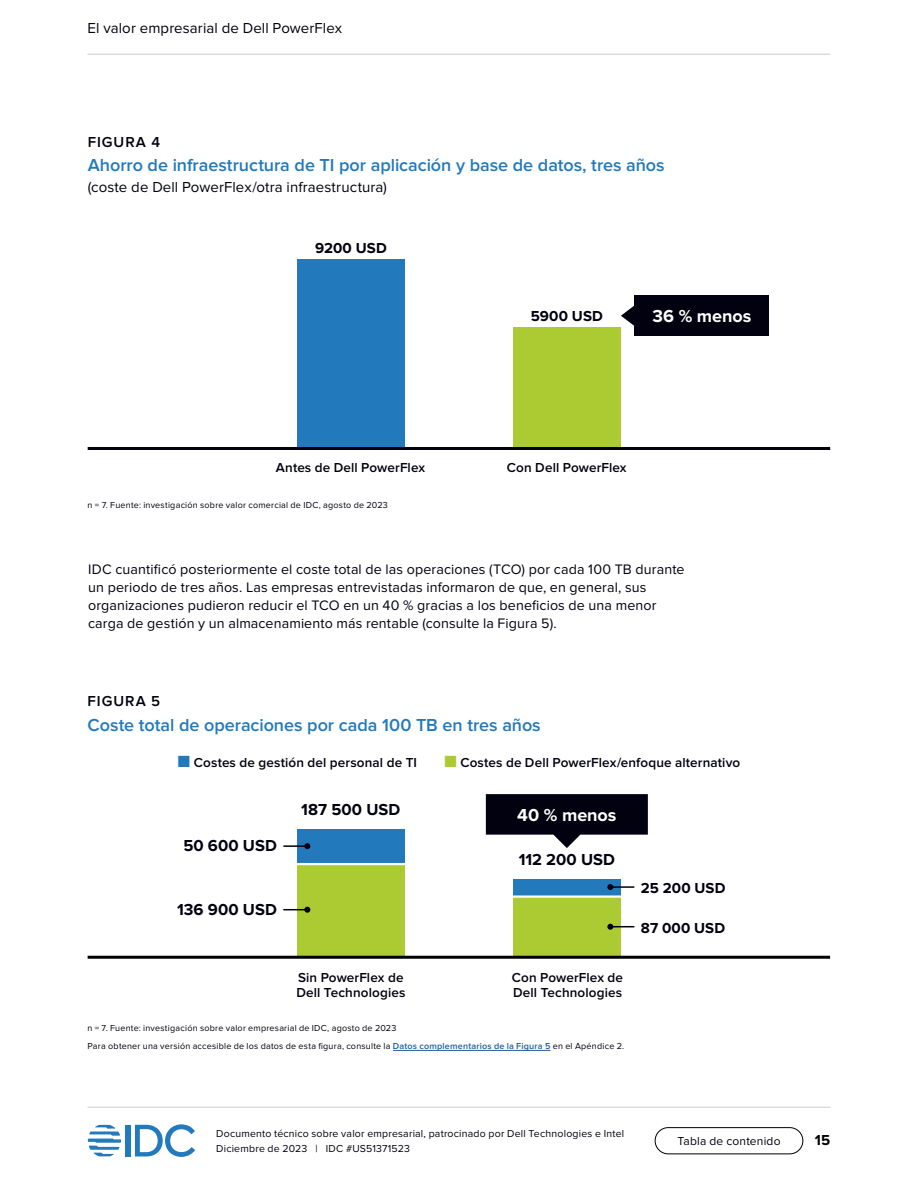
<style>
.page{position:relative;width:918px;height:1188px;background:#fff}
.page>*{position:absolute;margin:0;border:0;box-sizing:border-box;transform-origin:0 0}
.t1{font:600 18px "Proxima Nova";letter-spacing:-.005em;color:#2279bc}
.t2{font:700 18px "Proxima Nova";color:#fff}
.t3{font:700 16.5px "Proxima Nova";letter-spacing:.005em;color:#01010f}
.t4{font:15px "Proxima Nova";letter-spacing:.005em;color:#01010f}
.t5{font:700 15px "Proxima Nova";letter-spacing:.01em;color:#01010f}
.t6{font:600 15px "Proxima Nova";letter-spacing:.065em;color:#01010f}
.t7{font:700 15px "Proxima Nova";color:#000}
.t8{font:14.25px/18px "Proxima Nova";letter-spacing:.01em;color:#01010f}
.t9{font:600 13.5px/15px "Proxima Nova";letter-spacing:.01em;color:#01010f}
.t10{font:12px "Proxima Nova";letter-spacing:.015em;color:#01010f}
.t11{font:10.5px/15px "Proxima Nova";letter-spacing:.02em;color:#01010f}
.t12{font:9px/18.5px "Proxima Nova";letter-spacing:.025em;color:#01010f}
.s1{font-weight:400;font-size:19.5px;color:#2279bc}
.s2{font-weight:400;font-size:19.5px;color:#accb32}
.s3{font-weight:600;color:#215e9e}
</style>
<div class="page">
<div style="left:126px;top:1125px;width:5px;height:31px;background:#2279bc"></div>
<svg style="left:135px;top:1124px;width:60px;height:33px"></svg>
<svg style="left:88px;top:1125px;width:33px;height:31px"></svg>
<div style="left:655px;top:1127px;width:148px;height:27px;border:1px solid #000;border-radius:13px"></div>
<hr style="left:87px;top:54px;width:743px;height:1px;background:#ccc">
<hr style="left:87px;top:1107px;width:743px;height:1px;background:#ccc">
<div style="left:513px;top:327px;width:108px;height:121px;background:#accb32"></div>
<div style="left:297px;top:259px;width:108px;height:189px;background:#2279bc"></div>
<hr style="left:88px;top:447px;width:742px;height:3px;background:#01010f">
<div style="left:634px;top:295px;width:135px;height:41px;background:#01010f"></div>
<svg style="left:621px;top:306px;width:13px;height:20px"></svg>
<hr style="left:393px;top:1050px;width:157px;height:1px;background:#215e9e">
<div style="left:297px;top:865px;width:108px;height:91px;background:#accb32"></div>
<div style="left:297px;top:829px;width:108px;height:34px;background:#2279bc"></div>
<div style="left:513px;top:898px;width:108px;height:58px;background:#accb32"></div>
<div style="left:513px;top:879px;width:108px;height:17px;background:#2279bc"></div>
<svg style="left:486px;top:794px;width:162px;height:54px"></svg>
<hr style="left:88px;top:956px;width:742px;height:3px;background:#000">
<hr style="left:513px;top:895px;width:108px;height:3px;background:#fff">
<svg style="left:283px;top:907px;width:27px;height:6px"></svg>
<svg style="left:607px;top:924px;width:27px;height:6px"></svg>
<hr style="left:610px;top:886px;width:24px;height:2px;background:#01010f">
<svg style="left:607px;top:884px;width:6px;height:6px"></svg>
<hr style="left:283px;top:845px;width:24px;height:2px;background:#01010f">
<svg style="left:304px;top:843px;width:6px;height:6px"></svg>
<p class="t4" style="left:87px;top:19px;width:256px">El valor empresarial de Dell PowerFlex</p>
<p class="t6" style="left:88px;top:133px;width:74px">FIGURA 4</p>
<p class="t1" style="left:88px;top:155px;width:578px">Ahorro de infraestructura de TI por aplicación y base de datos, tres años</p>
<p class="t4" style="left:88px;top:178px;width:301px">(coste de Dell PowerFlex/otra infraestructura)</p>
<p class="t5" style="left:315px;top:239px;width:73px">9200 USD</p>
<p class="t5" style="left:531px;top:307px;width:74px">5900 USD</p>
<p class="t2" style="left:653px;top:306px;width:100px">36 % menos</p>
<p class="t9" style="left:276px;top:460px;width:151px">Antes de Dell PowerFlex</p>
<p class="t9" style="left:507px;top:460px;width:121px">Con Dell PowerFlex</p>
<p class="t12" style="left:88px;top:496px;width:302px">n = 7. Fuente: investigación sobre valor comercial de IDC, agosto de 2023</p>
<p class="t8" style="left:88px;top:560px;width:598px">IDC cuantificó posteriormente el coste total de las operaciones (TCO) por cada 100 TB durante un periodo de tres años. Las empresas entrevistadas informaron de que, en general, sus organizaciones pudieron reducir el TCO en un 40 % gracias a los beneficios de una menor carga de gestión y un almacenamiento más rentable (consulte la Figura 5).</p>
<p class="t6" style="left:88px;top:693px;width:74px">FIGURA 5</p>
<p class="t1" style="left:88px;top:714px;width:455px">Coste total de operaciones por cada 100 TB en tres años</p>
<p class="t9" style="left:177px;top:755px;width:241px"><span class="s1">■</span> Costes de gestión del personal de TI</p>
<p class="t9" style="left:444px;top:755px;width:298px"><span class="s2">■</span> Costes de Dell PowerFlex/enfoque alternativo</p>
<p class="t3" style="left:183px;top:836px;width:95px">50 600 USD</p>
<p class="t3" style="left:177px;top:900px;width:101px">136 900 USD</p>
<p class="t3" style="left:301px;top:800px;width:101px">187 500 USD</p>
<p class="t2" style="left:517px;top:804px;width:101px">40 % menos</p>
<p class="t3" style="left:519px;top:850px;width:98px">112 200 USD</p>
<p class="t9" style="left:296px;top:970px;width:110px">Sin PowerFlex de<br>Dell Technologies</p>
<p class="t9" style="left:512px;top:970px;width:113px">Con PowerFlex de<br>Dell Technologies</p>
<p class="t12" style="left:87px;top:1019px;width:538px">n = 7. Fuente: investigación sobre valor empresarial de IDC, agosto de 2023<br>Para obtener una versión accesible de los datos de esta figura, consulte la <span class="s3">Datos complementarios de la Figura 5</span> en el Apéndice 2.</p>
<p class="t5" style="left:641px;top:879px;width:86px">25 200 USD</p>
<p class="t5" style="left:641px;top:919px;width:86px">87 000 USD</p>
<p class="t11" style="left:216px;top:1127px;width:409px">Documento técnico sobre valor empresarial, patrocinado por Dell Technologies e Intel<br>Diciembre de 2023 | IDC #US51371523</p>
<p class="t10" style="left:677px;top:1134px;width:105px">Tabla de contenido</p>
<p class="t7" style="left:815px;top:1132px;width:17px">15</p>
</div>
